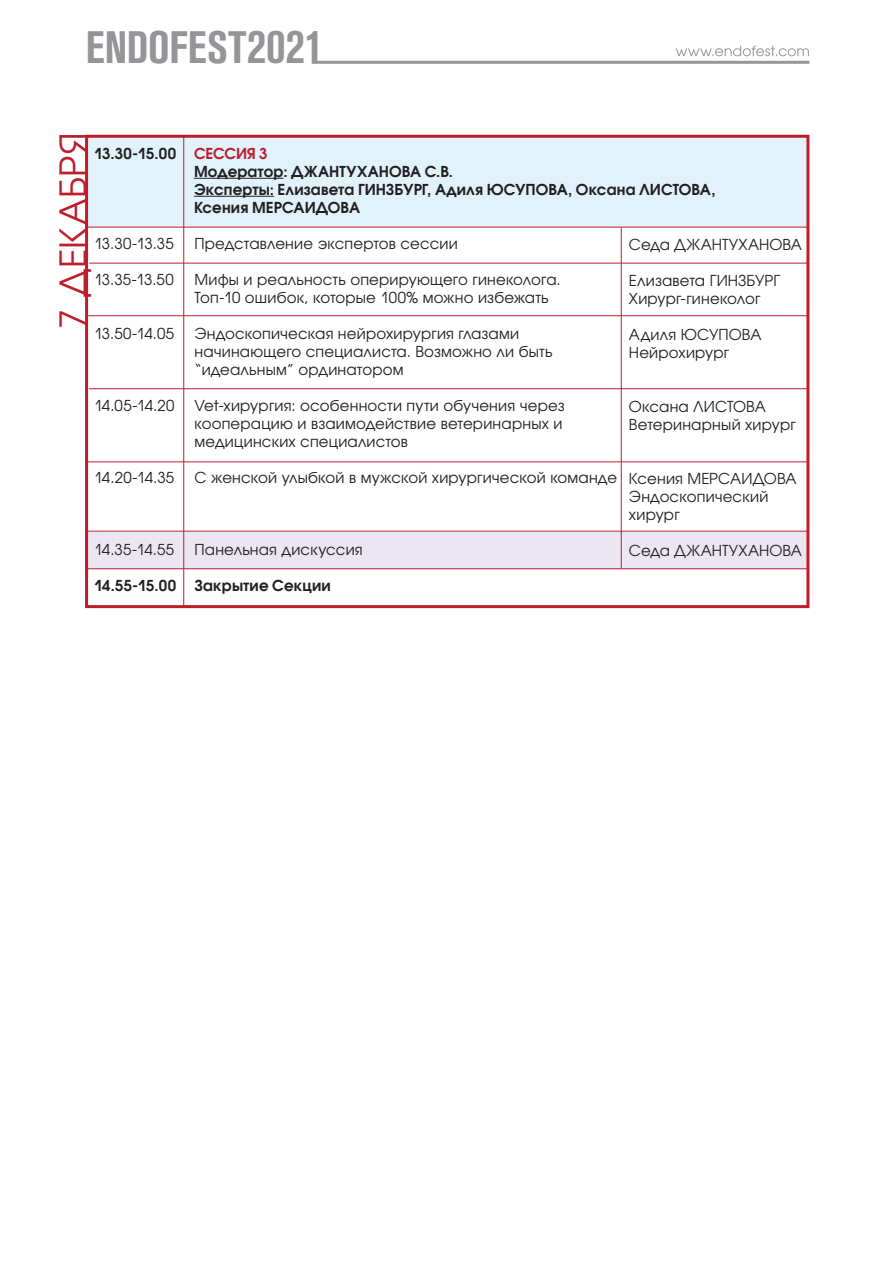
<style>
.page{position:relative;width:893px;height:1263px;background:#fff}
.page>*{position:absolute;margin:0;border:0;box-sizing:border-box;transform-origin:0 0}
.t1{font:700 condensed 45px "Akzidenz Grotesk Pro";letter-spacing:.005em;color:#939598}
.t2{font:36px "Avant Garde Gothic C";letter-spacing:.02em;color:#be1d2c}
.t3{font:15px/18px "Avant Garde Gothic C";letter-spacing:.01em;color:#231f20}
.t4{font:700 15px "Avant Garde Gothic C";letter-spacing:.005em;color:#231f20}
.t5{font:700 15px "Avant Garde Gothic C";letter-spacing:-.015em;color:#be1d2c}
.s1{font-size:48px}
</style>
<div class="page">
<hr style="left:312px;top:61px;width:497px;height:3px;background:#939598">
<svg style="left:676px;top:46px;width:133px;height:10px"></svg>
<div style="left:88px;top:532px;width:720px;height:36px;background:#eae7f2"></div>
<div style="left:86px;top:137px;width:723px;height:90px;background:#e1f2fb"></div>
<div style="left:85px;top:135px;width:724px;height:473px;border:3px solid #be1d2c"></div>
<hr style="left:194px;top:178px;width:89px;height:1px;background:#231f20">
<hr style="left:194px;top:196px;width:80px;height:1px;background:#231f20">
<hr style="left:89px;top:263px;width:719px;height:1px;background:#be1d2c">
<hr style="left:183px;top:136px;width:1px;height:471px;background:#be1d2c">
<hr style="left:621px;top:228px;width:1px;height:341px;background:#be1d2c">
<hr style="left:88px;top:315px;width:720px;height:1px;background:#be1d2c">
<hr style="left:87px;top:461px;width:721px;height:1px;background:#be1d2c">
<hr style="left:89px;top:388px;width:719px;height:1px;background:#be1d2c">
<hr style="left:85px;top:227px;width:723px;height:1px;background:#be1d2c">
<hr style="left:88px;top:531px;width:721px;height:1px;background:#be1d2c">
<hr style="left:86px;top:568px;width:722px;height:1px;background:#be1d2c">
<h1 class="t1" style="left:86px;top:18px;width:240px">ENDOFEST<span class="s1">2021</span></h1>
<p class="t2" style="left:52px;top:329px;width:198px;rotate:-90deg">7 ДЕКАБРЯ</p>
<p class="t4" style="left:94px;top:144px;width:84px">13.30-15.00</p>
<p class="t3" style="left:94px;top:234px;width:81px">13.30-13.35</p>
<p class="t3" style="left:94px;top:270px;width:81px">13.35-13.50</p>
<p class="t3" style="left:94px;top:324px;width:82px">13.50-14.05</p>
<p class="t3" style="left:94px;top:396px;width:82px">14.05-14.20</p>
<p class="t3" style="left:94px;top:468px;width:82px">14.20-14.35</p>
<p class="t3" style="left:94px;top:540px;width:81px">14.35-14.55</p>
<p class="t4" style="left:94px;top:576px;width:83px">14.55-15.00</p>
<p class="t5" style="left:194px;top:144px;width:75px">СЕССИЯ 3</p>
<p class="t4" style="left:194px;top:162px;width:261px">Модератор: ДЖАНТУХАНОВА С.В.</p>
<p class="t4" style="left:194px;top:180px;width:523px">Эксперты: Елизавета ГИНЗБУРГ, Адиля ЮСУПОВА, Оксана ЛИСТОВА,</p>
<p class="t4" style="left:194px;top:198px;width:168px">Ксения МЕРСАИДОВА</p>
<p class="t3" style="left:195px;top:234px;width:265px">Представление экспертов сессии</p>
<p class="t3" style="left:195px;top:270px;width:368px">Мифы и реальность оперирующего гинеколога.<br>Топ-10 ошибок, которые 100% можно избежать</p>
<p class="t3" style="left:195px;top:324px;width:360px">Эндоскопическая нейрохирургия глазами начинающего специалиста. Возможно ли быть “идеальным” ординатором</p>
<p class="t3" style="left:195px;top:396px;width:372px">Vet-хирургия: особенности пути обучения через кооперацию и взаимодействие ветеринарных и медицинских специалистов</p>
<p class="t3" style="left:195px;top:468px;width:424px">С женской улыбкой в мужской хирургической команде</p>
<p class="t3" style="left:195px;top:540px;width:170px">Панельная дискуссия</p>
<p class="t4" style="left:195px;top:576px;width:138px">Закрытие Cекции</p>
<p class="t3" style="left:629px;top:235px;width:174px">Седа ДЖАНТУХАНОВА</p>
<p class="t3" style="left:629px;top:271px;width:153px">Елизавета ГИНЗБУРГ</p>
<p class="t3" style="left:629px;top:289px;width:133px">Хирург-гинеколог</p>
<p class="t3" style="left:629px;top:325px;width:134px">Адиля ЮСУПОВА</p>
<p class="t3" style="left:629px;top:343px;width:102px">Нейрохирург</p>
<p class="t3" style="left:629px;top:397px;width:138px">Оксана ЛИСТОВА</p>
<p class="t3" style="left:629px;top:415px;width:168px">Ветеринарный хирург</p>
<p class="t3" style="left:629px;top:469px;width:169px">Ксения МЕРСАИДОВА</p>
<p class="t3" style="left:629px;top:487px;width:141px">Эндоскопический хирург</p>
<p class="t3" style="left:629px;top:541px;width:174px">Седа ДЖАНТУХАНОВА</p>
</div>
